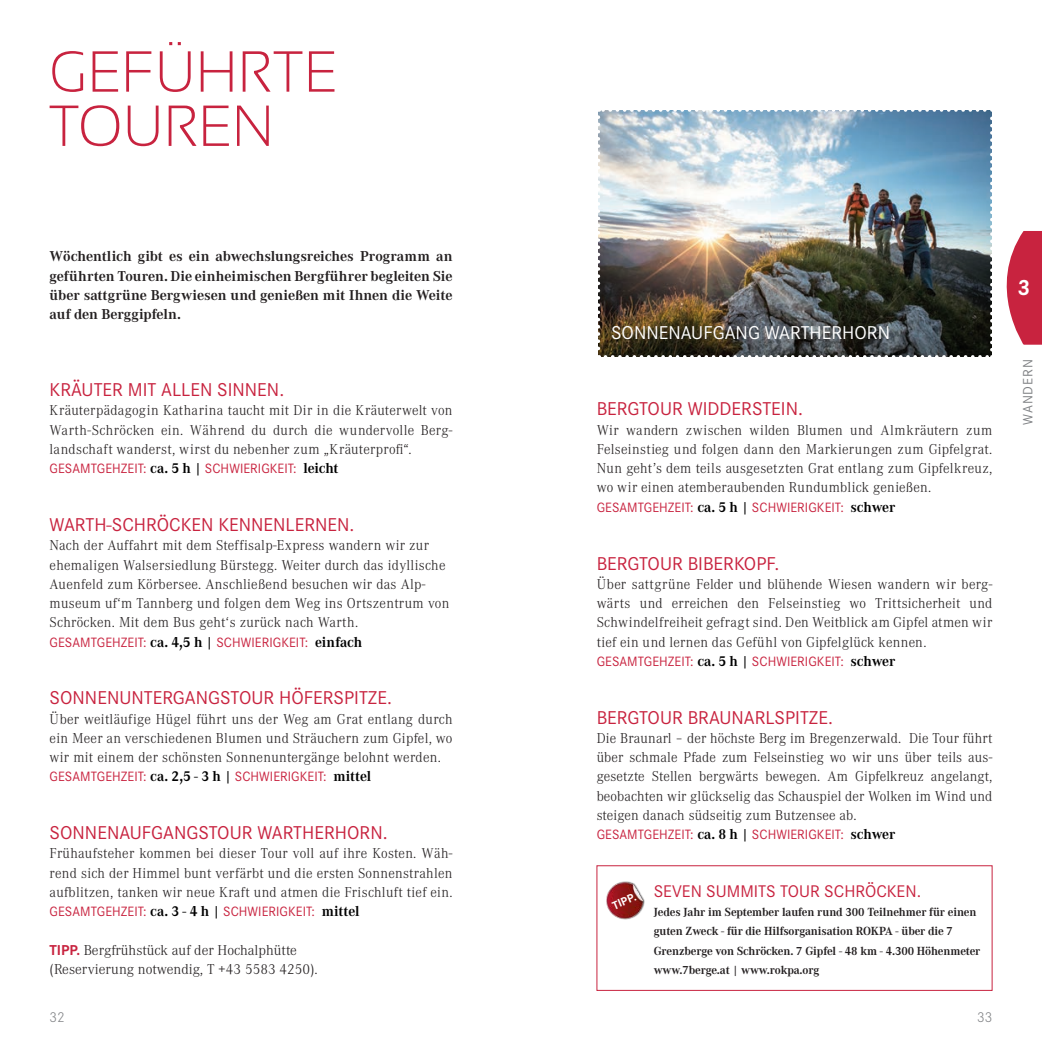
<style>
.page{position:relative;width:1042px;height:1042px;background:#fff}
.page>*{position:absolute;margin:0;border:0;box-sizing:border-box;transform-origin:0 0}
.KAPITEL{font:300 57.75px "Sansation";letter-spacing:.035em;color:#c8233f;scale:.95 1}
.EINLEITUNG{font:700 22.75px "Corporate S Pro";color:#fff}
.SUBHEAD{font:19.25px "Corporate S Pro";color:#c8233f}
._2_HEAD{font:19.25px "Corporate S Pro";color:#fff}
.SUBHEAD-2{font:17.5px "Corporate S Pro";color:#c8233f}
.FLIESSTEXT{font:300 14.88px/19.2px "Corporate A";letter-spacing:.02em;color:#231f20;text-align:justify}
.EINLEITUNG-2{font:700 14.88px/19.2px "Corporate A";letter-spacing:-.01em;color:#231f20;text-align:justify}
.FLIESSTEXT-2{font:300 14.88px "Corporate A";color:#231f20}
.t1{font:300 14.88px "Corporate S Pro";color:#808285}
.FLIESSTEXT-3{font:14px "Corporate S Pro";letter-spacing:.005em;color:#c8233f}
.EINLEITUNG-3{font:14px "Corporate S Pro";letter-spacing:.065em;color:#808285}
.FLIESSTEXT-4{font:700 12.25px "Corporate A";letter-spacing:-.01em;color:#231f20}
.SUBHEAD-3{font:700 12.25px "Corporate A";letter-spacing:-.01em;color:#231f20}
.SUBHEAD-4{font:700 11.9px "Corporate S Pro";color:#fff}
.s1{font-family:"Corporate A";font-weight:700;font-size:14.88px;color:#000}
.s2{font-family:"Corporate S Pro";font-weight:700;color:#c8233f}
</style>
<div class="page">
<img style="left:598px;top:110px;width:444px;height:247px">
<div style="left:597px;top:865px;width:395px;height:125px;border:1px solid #c8233f"></div>
<img style="left:606px;top:881px;width:39px;height:39px">
<p class="KAPITEL" style="left:50px;top:40px;width:305px">GEFÜHRTE</p>
<p class="KAPITEL" style="left:50px;top:94px;width:236px">TOUREN</p>
<p class="EINLEITUNG-2" style="left:50px;top:246px;width:404px">Wöchentlich gibt es ein abwechslungsreiches Programm an geführten Touren. Die einheimischen Bergführer begleiten Sie über sattgrüne Bergwiesen und genießen mit Ihnen die Weite auf den Berggipfeln.</p>
<p class="SUBHEAD" style="left:50px;top:376px;width:236px">KRÄUTER MIT ALLEN SINNEN.</p>
<p class="FLIESSTEXT" style="left:50px;top:400px;width:404px">Kräuterpädagogin Katharina taucht mit Dir in die Kräuterwelt von Warth-Schröcken ein. Während du durch die wundervolle Berg&shy;landschaft wanderst, wirst du nebenher zum „Kräuterprofi“.</p>
<p class="FLIESSTEXT-3" style="left:50px;top:458px;width:290px">GESAMTGEHZEIT: <span class="s1">ca. 5 h</span> <span class="s1">|</span> SCHWIERIGKEIT: <span class="s1">leicht</span></p>
<p class="SUBHEAD" style="left:50px;top:510px;width:306px">WARTH-SCHRÖCKEN KENNENLERNEN.</p>
<p class="FLIESSTEXT" style="left:50px;top:535px;width:401px;text-align:left">Nach der Auffahrt mit dem Steffisalp-Express wandern wir zur ehemaligen Walsersiedlung Bürstegg. Weiter durch das idyllische Auenfeld zum Körbersee. Anschließend besuchen wir das Alp&shy;museum uf‘m Tannberg und folgen dem Weg ins Ortszentrum von Schröcken. Mit dem Bus geht‘s zurück nach Warth.</p>
<p class="FLIESSTEXT-3" style="left:50px;top:632px;width:314px">GESAMTGEHZEIT: <span class="s1">ca. 4,5 h</span> <span class="s1">|</span> SCHWIERIGKEIT: <span class="s1">einfach</span></p>
<p class="SUBHEAD" style="left:50px;top:684px;width:344px">SONNENUNTERGANGSTOUR HÖFERSPITZE.</p>
<p class="FLIESSTEXT" style="left:50px;top:708px;width:404px">Über weitläufige Hügel führt uns der Weg am Grat entlang durch ein Meer an verschiedenen Blumen und Sträuchern zum Gipfel, wo wir mit einem der schönsten Sonnenuntergänge belohnt werden.</p>
<p class="FLIESSTEXT-3" style="left:50px;top:766px;width:323px">GESAMTGEHZEIT: <span class="s1">ca. 2,5 - 3 h</span> <span class="s1">|</span> SCHWIERIGKEIT: <span class="s1">mittel</span></p>
<p class="SUBHEAD" style="left:50px;top:818px;width:339px">SONNENAUFGANGSTOUR WARTHERHORN.</p>
<p class="FLIESSTEXT" style="left:50px;top:843px;width:404px">Frühaufsteher kommen bei dieser Tour voll auf ihre Kosten. Wäh&shy;rend sich der Himmel bunt verfärbt und die ersten Sonnenstrahlen aufblitzen, tanken wir neue Kraft und atmen die Frischluft tief ein.</p>
<p class="FLIESSTEXT-3" style="left:50px;top:901px;width:311px">GESAMTGEHZEIT: <span class="s1">ca. 3 - 4 h</span> <span class="s1">|</span> SCHWIERIGKEIT: <span class="s1">mittel</span></p>
<p class="FLIESSTEXT-2" style="left:50px;top:940px;width:249px"><span class="s2">TIPP.</span> Bergfrühstück auf der Hochalphütte</p>
<p class="FLIESSTEXT-2" style="left:50px;top:959px;width:270px">(Reservierung notwendig, T +43 5583 4250).</p>
<p class="_2_HEAD" style="left:611px;top:319px;width:280px">SONNENAUFGANG WARTHERHORN</p>
<p class="SUBHEAD" style="left:597px;top:395px;width:208px">BERGTOUR WIDDERSTEIN.</p>
<p class="FLIESSTEXT" style="left:597px;top:420px;width:397px">Wir wandern zwischen wilden Blumen und Almkräutern zum Felseinstieg und folgen dann den Markierungen zum Gipfelgrat.<br>Nun geht’s dem teils ausgesetzten Grat entlang zum Gipfelkreuz, wo wir einen atemberaubenden Rundumblick genießen.</p>
<p class="FLIESSTEXT-3" style="left:597px;top:497px;width:300px">GESAMTGEHZEIT: <span class="s1">ca. 5 h</span> <span class="s1">|</span> SCHWIERIGKEIT: <span class="s1">schwer</span></p>
<p class="SUBHEAD" style="left:597px;top:549px;width:184px">BERGTOUR BIBERKOPF.</p>
<p class="FLIESSTEXT" style="left:597px;top:574px;width:397px">Über sattgrüne Felder und blühende Wiesen wandern wir berg&shy;wärts und erreichen den Felseinstieg wo Trittsicherheit und Schwindelfreiheit gefragt sind. Den Weitblick am Gipfel atmen wir tief ein und lernen das Gefühl von Gipfelglück kennen.</p>
<p class="FLIESSTEXT-3" style="left:597px;top:651px;width:300px">GESAMTGEHZEIT: <span class="s1">ca. 5 h</span> <span class="s1">|</span> SCHWIERIGKEIT: <span class="s1">schwer</span></p>
<p class="SUBHEAD" style="left:597px;top:703px;width:238px">BERGTOUR BRAUNARLSPITZE.</p>
<p class="FLIESSTEXT" style="left:597px;top:728px;width:397px">Die Braunarl – der höchste Berg im Bregenzerwald. Die Tour führt über schmale Pfade zum Felseinstieg wo wir uns über teils aus&shy;gesetzte Stellen bergwärts bewegen. Am Gipfelkreuz angelangt, beobachten wir glückselig das Schauspiel der Wolken im Wind und steigen danach südseitig zum Butzensee ab.</p>
<p class="FLIESSTEXT-3" style="left:597px;top:824px;width:300px">GESAMTGEHZEIT: <span class="s1">ca. 8 h</span> <span class="s1">|</span> SCHWIERIGKEIT: <span class="s1">schwer</span></p>
<p class="SUBHEAD-4" style="left:609px;top:897px;width:26px;rotate:-23deg">TIPP.</p>
<p class="SUBHEAD-2" style="left:654px;top:878px;width:269px">SEVEN SUMMITS TOUR SCHRÖCKEN.</p>
<p class="SUBHEAD-3" style="left:654px;top:904px;width:324px">Jedes Jahr im September laufen rund 300 Teilnehmer für einen</p>
<p class="FLIESSTEXT-4" style="left:654px;top:923px;width:301px">guten Zweck - für die Hilfsorganisation ROKPA - über die 7</p>
<p class="FLIESSTEXT-4" style="left:654px;top:942px;width:328px">Grenzberge von Schröcken. 7 Gipfel - 48 km - 4.300 Höhenmeter</p>
<p class="FLIESSTEXT-4" style="left:654px;top:961px;width:167px">www.7berge.at | www.rokpa.org</p>
<p class="t1" style="left:50px;top:1007px;width:16px">32</p>
<p class="t1" style="left:977px;top:1007px;width:17px">33</p>
<p class="EINLEITUNG" style="left:1017px;top:269px;width:14px">3</p>
<p class="EINLEITUNG-3" style="left:1017px;top:425px;width:67px;rotate:-90deg">WANDERN</p>
</div>
